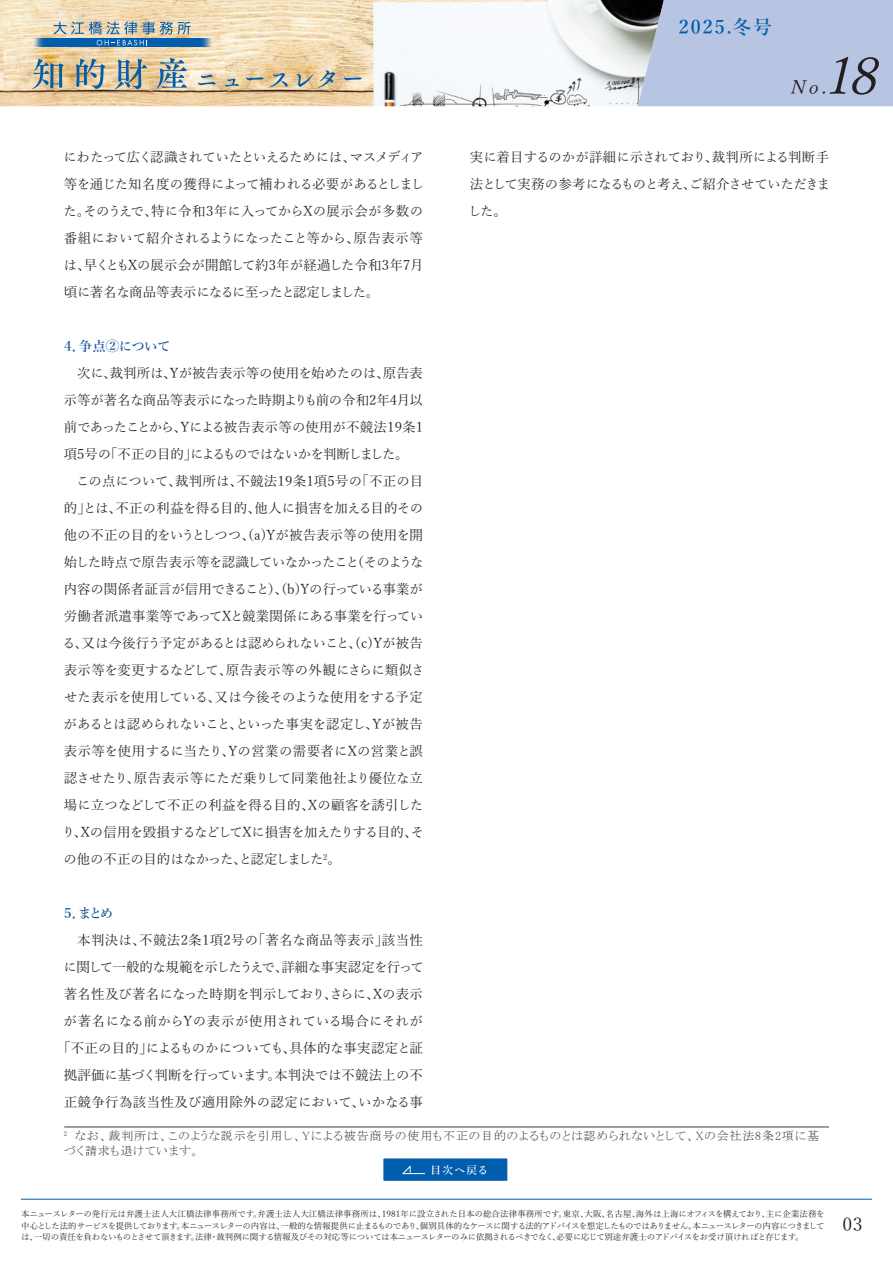
<style>
.page{position:relative;width:893px;height:1263px;background:#fff}
.page>*{position:absolute;margin:0;border:0;box-sizing:border-box;transform-origin:0 0}
.t1{font:italic 51.6px "Yu Mincho";color:#231f20}
.t2{font:600 19.2px "Yu Mincho";letter-spacing:.105em;color:#015dad}
.t3{font:italic 18.3px "Yu Mincho";color:#231f20}
.t4{font:18px "Yu Mincho";color:#231f20}
.t5{font:13.5px/27px "Yu Mincho";letter-spacing:-.015em;color:#231f20;text-align:justify}
.t6{font:600 13.5px "Yu Mincho";letter-spacing:-.05em;color:#1f599f}
.t7{font:12px/15px "MS P Mincho";letter-spacing:.07em;color:#3e3e3f}
.t8{font:600 10.65px "Yu Mincho";letter-spacing:.13em;color:#fff}
.t9{font:8.55px/11.7px "Yu Mincho";letter-spacing:-.06em;color:#231f20;text-align:justify}
</style>
<div class="page">
<hr style="left:21px;top:1199px;width:851px;height:1px;background:#015dad">
<img style="left:0;top:0;width:638px;height:106px">
<div style="left:638px;top:0;width:255px;height:106px;background:#b7c4e2"></div>
<svg style="left:32px;top:59px;width:31px;height:30px"></svg>
<svg style="left:76px;top:59px;width:29px;height:30px"></svg>
<svg style="left:115px;top:59px;width:32px;height:30px"></svg>
<svg style="left:156px;top:58px;width:31px;height:31px"></svg>
<svg style="left:198px;top:75px;width:18px;height:10px"></svg>
<svg style="left:225px;top:79px;width:14px;height:7px"></svg>
<svg style="left:246px;top:73px;width:42px;height:14px"></svg>
<svg style="left:297px;top:70px;width:38px;height:18px"></svg>
<svg style="left:344px;top:77px;width:18px;height:3px"></svg>
<div style="left:38px;top:38px;width:170px;height:9px;background:#7ca0b5"></div>
<div style="left:38px;top:38px;width:169px;height:9px;background:#6795b4"></div>
<div style="left:39px;top:38px;width:167px;height:9px;background:#4b83b1"></div>
<div style="left:40px;top:38px;width:165px;height:9px;background:#3477af"></div>
<div style="left:41px;top:38px;width:163px;height:9px;background:#236ead"></div>
<div style="left:42px;top:38px;width:161px;height:9px;background:#1667ad"></div>
<div style="left:43px;top:38px;width:159px;height:9px;background:#0d62ad"></div>
<div style="left:44px;top:38px;width:157px;height:9px;background:#015dad"></div>
<svg style="left:98px;top:45px;width:49px;height:1px"></svg>
<svg style="left:53px;top:21px;width:137px;height:24px"></svg>
<hr style="left:64px;top:1127px;width:765px;height:1px;background:#3e3e3f">
<div style="left:384px;top:1159px;width:123px;height:21px;background:#015dad"></div>
<svg style="left:402px;top:1166px;width:23px;height:8px"></svg>
<p class="t5" style="left:63px;top:142px;width:362px">にわたって広く認識されていたといえるためには、マスメディア等を通じた知名度の獲得によって補われる必要があるとしました。そのうえで、特に令和3年に入ってからXの展示会が多数の番組において紹介されるようになったこと等から、原告表示等は、早くともXの展示会が開館して約3年が経過した令和3年7月頃に著名な商品等表示になるに至ったと認定しました。</p>
<p class="t6" style="left:62px;top:338px;width:111px">４．争点②について</p>
<p class="t5" style="left:64px;top:358px;width:361px;text-indent:13px">次に、裁判所は、Yが被告表示等の使用を始めたのは、原告表示等が著名な商品等表示になった時期よりも前の令和2年4月以前であったことから、Yによる被告表示等の使用が不競法19条1項5号の「不正の目的」によるものではないかを判断しました。</p>
<p class="t5" style="left:62px;top:466px;width:364px;text-indent:14px">この点について、裁判所は、不競法19条1項5号の「不正の目的」とは、不正の利益を得る目的、他人に損害を加える目的その他の不正の目的をいうとしつつ、(a)Yが被告表示等の使用を開始した時点で原告表示等を認識していなかったこと（そのような内容の関係者証言が信用できること）、(b)Yの行っている事業が労働者派遣事業等であってXと競業関係にある事業を行っている、又は今後行う予定があるとは認められないこと、(c)Yが被告表示等を変更するなどして、原告表示等の外観にさらに類似させた表示を使用している、又は今後そのような使用をする予定があるとは認められないこと、といった事実を認定し、Yが被告表示等を使用するに当たり、Yの営業の需要者にXの営業と誤認させたり、原告表示等にただ乗りして同業他社より優位な立場に立つなどして不正の利益を得る目的、Xの顧客を誘引したり、Xの信用を毀損するなどしてXに損害を加えたりする目的、その他の不正の目的はなかった、と認定しました<sup>2</sup>。</p>
<p class="t6" style="left:61px;top:905px;width:54px">５．まとめ</p>
<p class="t5" style="left:57px;top:925px;width:368px;text-align:right">本判決は、不競法2条1項2号の「著名な商品等表示」該当性<br>に関して一般的な規範を示したうえで、詳細な事実認定を行って著名性及び著名になった時期を判示しており、さらに、Xの表示が著名になる前からYの表示が使用されている場合にそれが「不正の目的」によるものかについても、具体的な事実認定と証拠評価に基づく判断を行っています。本判決では不競法上の不正競争行為該当性及び適用除外の認定において、いかなる事</p>
<h2 class="t2" style="left:679px;top:16px;width:95px">2025.冬号</h2>
<h1 class="t1" style="left:822px;top:29px;width:75px">18</h1>
<h3 class="t3" style="left:790px;top:70px;width:45px">No.</h3>
<p class="t5" style="left:468px;top:142px;width:364px">実に着目するのかが詳細に示されており、裁判所による判断手法として実務の参考になるものと考え、ご紹介させていただきました。</p>
<p class="t7" style="left:64px;top:1128px;width:757px"><sup>2</sup> なお、裁判所は、このような説示を引用し、Yによる被告商号の使用も不正の目的のよるものとは認められないとして、Xの会社法8条2項に基づく請求も退けています。</p>
<p class="t8" style="left:430px;top:1164px;width:59px">目次へ戻る</p>
<p class="t9" style="left:21px;top:1207px;width:805px">本ニュースレターの発行元は弁護士法人大江橋法律事務所です。弁護士法人大江橋法律事務所は、1981年に設立された日本の総合法律事務所です。東京、大阪、名古屋、海外は上海にオフィスを構えており、主に企業法務を中心とした法的サービスを提供しております。本ニュースレターの内容は、一般的な情報提供に止まるものであり、個別具体的なケースに関する法的アドバイスを想定したものではありません。本ニュースレターの内容につきましては、一切の責任を負わないものとさせて頂きます。法律・裁判例に関する情報及びその対応等については本ニュースレターのみに依拠されるべきでなく、必要に応じて別途弁護士のアドバイスをお受け頂ければと存じます。</p>
<h3 class="t4" style="left:842px;top:1207px;width:22px">03</h3>
</div>
